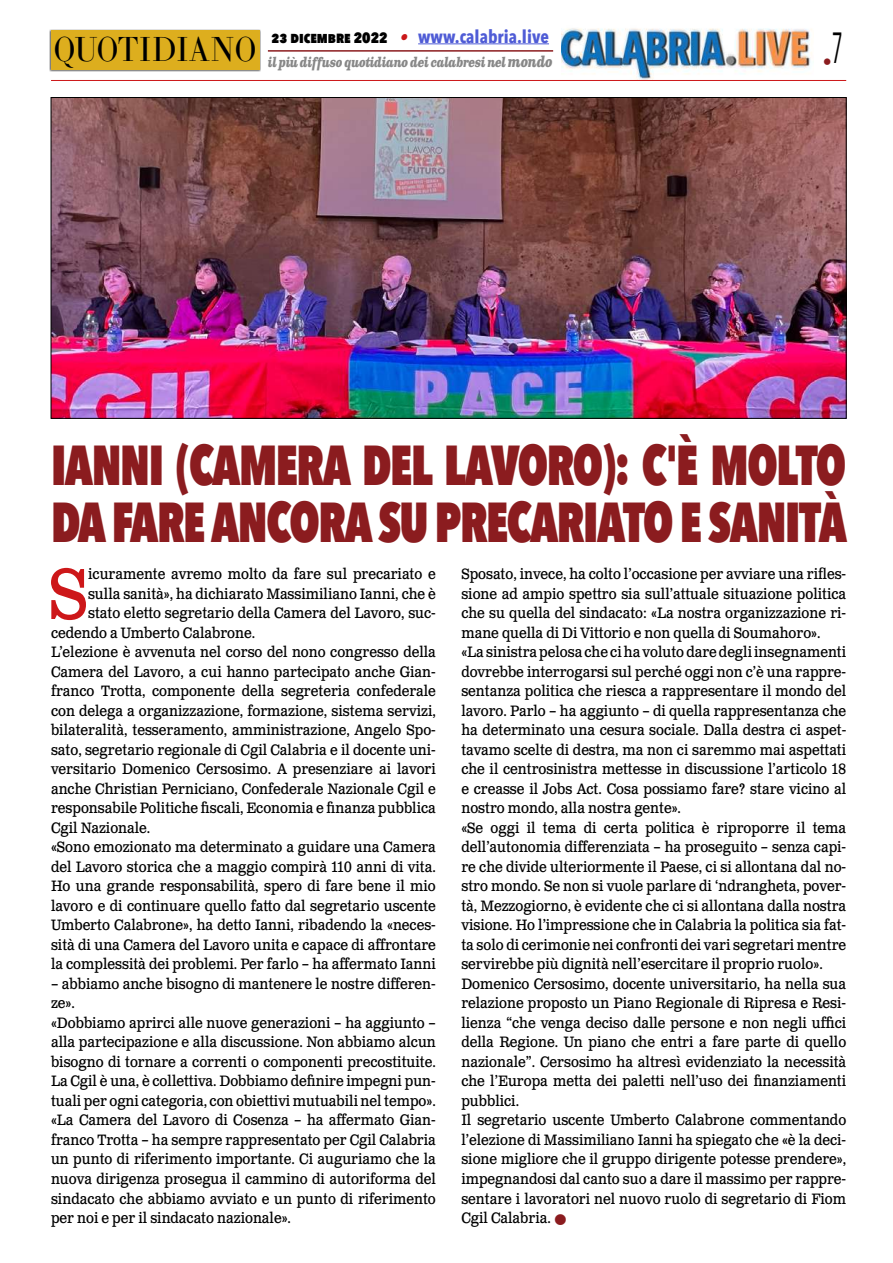
<style>
.page{position:relative;width:893px;height:1263px;background:#fff}
.page>*{position:absolute;margin:0;border:0;box-sizing:border-box;transform-origin:0 0}
.t1{font:71.25px "Clarendon Text Pro";color:#cd1719;scale:.9 1}
.t2{font:800 56.1px/57px "Avenir Next Condensed";letter-spacing:-.03em;color:#8b1c1f;scale:.84 1}
.t3{font:34.2px "LTC Bodoni 175 Pro";color:#000;scale:.88 1}
.t4{font:700 18px "Avenir Next Condensed";color:#4f5cd6}
.t5{font:18px "Avenir Next Condensed";color:#8b1c1f}
.t6{font:15px/19.5px "Clarendon Text Pro";color:#000;scale:.9 1}
.t7{font:italic 700 13.5px "Clarendon Text Pro";letter-spacing:-.05em;color:#878787;scale:.79 1}
.s1{font-weight:800;font-size:15px;color:#000}
.s2{font-family:"Clarendon Text Pro";font-style:italic;font-size:16.5px;color:#ca181a}
.s3{font-size:15px}
</style>
<div class="page">
<img style="left:561px;top:28px;width:251px;height:52px">
<hr style="left:51px;top:80px;width:795px;height:1px;background:#cd1719">
<div style="left:49px;top:29px;width:212px;height:43px;background:#000;opacity:.75"></div>
<div style="left:51px;top:31px;width:208px;height:39px;background:#ddae1e"></div>
<hr style="left:418px;top:43px;width:131px;height:1px;background:#4f5cd6">
<hr style="left:268px;top:50px;width:285px;height:2px;background:#8b1c1f">
<img style="left:53px;top:99px;width:791px;height:317px">
<h3 class="t3" style="left:54px;top:27px;width:232px">QUOTIDIANO</h3>
<p class="t4" style="left:272px;top:25px;width:279px"><span class="s1">23 dicembre 2022</span> <span class="s2">•</span> www.calabria.live</p>
<p class="t7" style="left:268px;top:53px;width:362px">il più diffuso quotidiano dei calabresi nel <span class="s3">mondo</span></p>
<p class="t5" style="left:823px;top:46px;width:22px">•<sup>7</sup></p>
<h2 class="t2" style="left:51px;top:436px;width:949px">IANNI (CAMERA DEL LAVORO): C'È MOLTO<br>DA FARE ANCORA SU PRECARIATO E SANITÀ</h2>
<h1 class="t1" style="left:49px;top:551px;width:45px">S</h1>
<p class="t6" style="left:88px;top:565px;width:388px">icuramente avremo molto da fare sul precariato e</p>
<p class="t6" style="left:461px;top:565px;width:429px">Sposato, invece, ha colto l’occasione per avviare una rifles&shy;sione ad ampio spettro sia sull’attuale situazione politica che su quella del sindacato: «La nostra organizzazione ri&shy;mane quella di Di Vittorio e non quella di Soumahoro». «La sinistra pelosa che ci ha voluto dare degli insegnamenti dovrebbe interrogarsi sul perché oggi non c’è una rappre&shy;sentanza politica che riesca a rappresentare il mondo del lavoro. Parlo – ha aggiunto – di quella rappresentanza che ha determinato una cesura sociale. Dalla destra ci aspet&shy;tavamo scelte di destra, ma non ci saremmo mai aspettati che il centrosinistra mettesse in discussione l’articolo 18 e creasse il Jobs Act. Cosa possiamo fare? stare vicino al nostro mondo, alla nostra gente».<br>«Se oggi il tema di certa politica è riproporre il tema dell’autonomia differenziata – ha proseguito – senza capi&shy;re che divide ulteriormente il Paese, ci si allontana dal no&shy;stro mondo. Se non si vuole parlare di ‘ndrangheta, pover&shy;tà, Mezzogiorno, è evidente che ci si allontana dalla nostra visione. Ho l’impressione che in Calabria la politica sia fat&shy;ta solo di cerimonie nei confronti dei vari segretari mentre servirebbe più dignità nell’esercitare il proprio ruolo».<br>Domenico Cersosimo, docente universitario, ha nella sua relazione proposto un Piano Regionale di Ripresa e Resi&shy;lienza “che venga deciso dalle persone e non negli uffici della Regione. Un piano che entri a fare parte di quello nazionale”. Cersosimo ha altresì evidenziato la necessità che l’Europa metta dei paletti nell’uso dei finanziamenti pubblici.<br>Il segretario uscente Umberto Calabrone commentando l’elezione di Massimiliano Ianni ha spiegato che «è la deci&shy;sione migliore che il gruppo dirigente potesse prendere», impegnandosi dal canto suo a dare il massimo per rappre&shy;sentare i lavoratori nel nuovo ruolo di segretario di Fiom Cgil Calabria.</p>
<p class="t6" style="left:88px;top:585px;width:388px">sulla sanità», ha dichiarato Massimiliano Ianni, che è</p>
<p class="t6" style="left:88px;top:604px;width:388px">stato eletto segretario della Camera del Lavoro, suc-</p>
<p class="t6" style="left:51px;top:624px;width:228px">cedendo a Umberto Calabrone.</p>
<p class="t6" style="left:51px;top:643px;width:429px">L’elezione è avvenuta nel corso del nono congresso della</p>
<p class="t6" style="left:51px;top:663px;width:429px">Camera del Lavoro, a cui hanno partecipato anche Gian-</p>
<p class="t6" style="left:51px;top:682px;width:429px">franco Trotta, componente della segreteria confederale</p>
<p class="t6" style="left:51px;top:702px;width:429px">con delega a organizzazione, formazione, sistema servizi,</p>
<p class="t6" style="left:51px;top:721px;width:429px">bilateralità, tesseramento, amministrazione, Angelo Spo-</p>
<p class="t6" style="left:51px;top:741px;width:429px">sato, segretario regionale di Cgil Calabria e il docente uni-</p>
<p class="t6" style="left:51px;top:760px;width:429px">versitario Domenico Cersosimo. A presenziare ai lavori</p>
<p class="t6" style="left:51px;top:780px;width:429px">anche Christian Perniciano, Confederale Nazionale Cgil e</p>
<p class="t6" style="left:51px;top:799px;width:429px">responsabile Politiche fiscali, Economia e finanza pubblica</p>
<p class="t6" style="left:51px;top:819px;width:112px">Cgil Nazionale.</p>
<p class="t6" style="left:51px;top:838px;width:429px">«Sono emozionato ma determinato a guidare una Camera</p>
<p class="t6" style="left:51px;top:858px;width:429px">del Lavoro storica che a maggio compirà 110 anni di vita.</p>
<p class="t6" style="left:51px;top:877px;width:429px">Ho una grande responsabilità, spero di fare bene il mio</p>
<p class="t6" style="left:51px;top:897px;width:429px">lavoro e di continuare quello fatto dal segretario uscente</p>
<p class="t6" style="left:51px;top:916px;width:429px">Umberto Calabrone», ha detto Ianni, ribadendo la «neces-</p>
<p class="t6" style="left:51px;top:936px;width:429px">sità di una Camera del Lavoro unita e capace di affrontare</p>
<p class="t6" style="left:51px;top:955px;width:429px">la complessità dei problemi. Per farlo – ha affermato Ianni</p>
<p class="t6" style="left:51px;top:975px;width:429px">– abbiamo anche bisogno di mantenere le nostre differen&shy;ze».<br>«Dobbiamo aprirci alle nuove generazioni – ha aggiunto – alla partecipazione e alla discussione. Non abbiamo alcun bisogno di tornare a correnti o componenti precostituite.<br>La Cgil è una, è collettiva. Dobbiamo definire impegni pun&shy;tuali per ogni categoria, con obiettivi mutuabili nel tempo». «La Camera del Lavoro di Cosenza – ha affermato Gian&shy;franco Trotta – ha sempre rappresentato per Cgil Calabria un punto di riferimento importante. Ci auguriamo che la nuova dirigenza prosegua il cammino di autoriforma del sindacato che abbiamo avviato e un punto di riferimento per noi e per il sindacato nazionale».</p>
</div>
